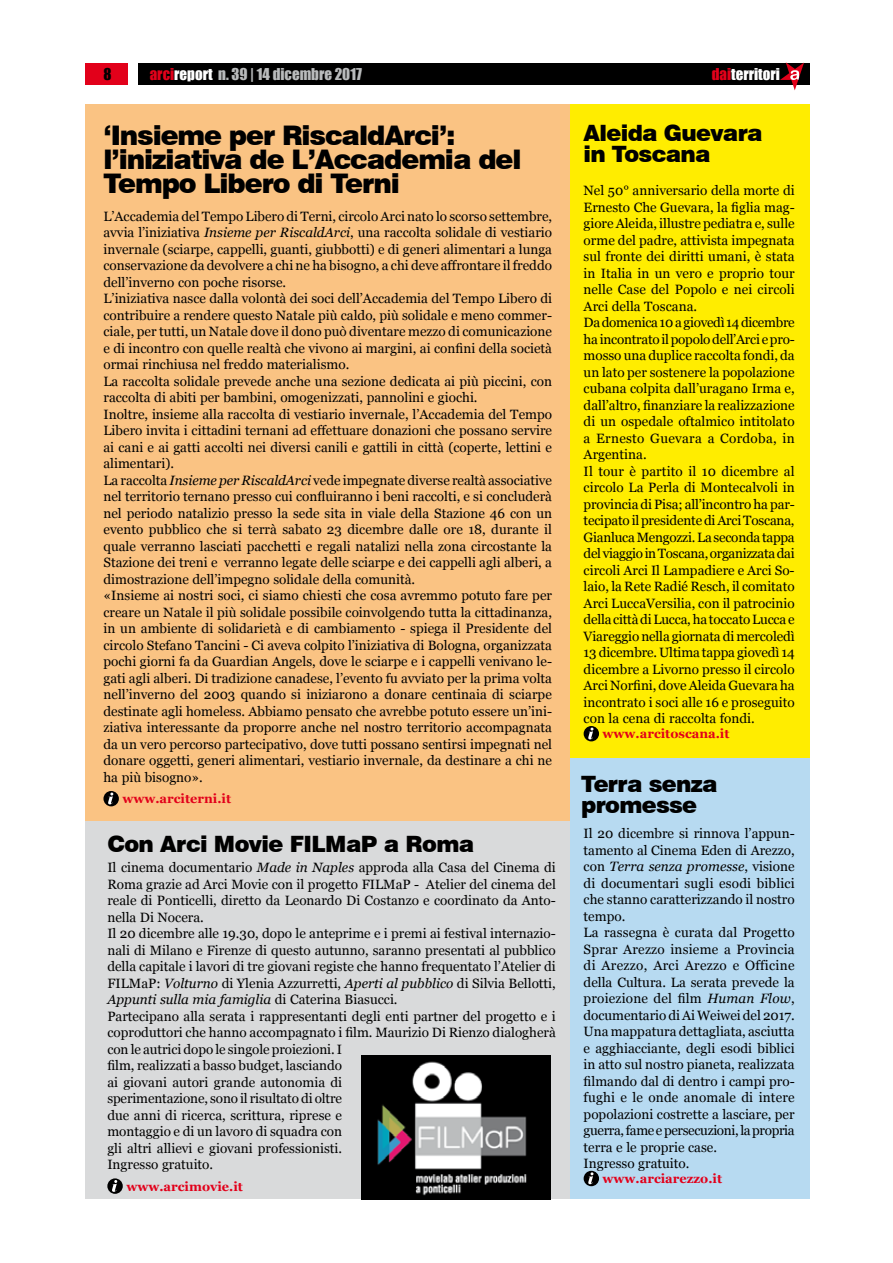
<style>
.page{position:relative;width:893px;height:1263px;background:#fff}
.page>*{position:absolute;margin:0;border:0;box-sizing:border-box;transform-origin:0 0}
.t1{font:900 27px/24px "Swiss 721 BT";letter-spacing:-.04em;color:#000}
.t2{font:900 22.5px/21px "Swiss 721 BT";letter-spacing:-.03em;color:#000}
.t3{font:15px "Impact";color:#b9bbbc}
.t4{font:15px "Impact";color:#fff}
.t5{font:15px "Impact";color:#000}
.t6{font:13.5px/16.5px "Georgia";color:#000}
.t7{font:700 12.75px "Georgia";color:#e2001a}
.s1{color:#e2001a}
.s2{color:#fff}
.s3{font-style:italic}
</style>
<div class="page">
<div style="left:85px;top:64px;width:43px;height:21px;background:#e2001a"></div>
<div style="left:138px;top:64px;width:672px;height:21px;background:#000"></div>
<svg style="left:780px;top:62px;width:24px;height:28px"></svg>
<div style="left:85px;top:820px;width:485px;height:379px;background:#d9dadb"></div>
<div style="left:85px;top:104px;width:485px;height:716px;background:#fac383"></div>
<div style="left:570px;top:104px;width:240px;height:653px;background:#ffed00"></div>
<div style="left:570px;top:758px;width:240px;height:441px;background:#b7daf1"></div>
<svg style="left:103px;top:791px;width:16px;height:15px"></svg>
<svg style="left:108px;top:792px;width:5px;height:12px"></svg>
<div style="left:584px;top:726px;width:15px;height:15px;background:#000;border-radius:50%"></div>
<svg style="left:588px;top:727px;width:5px;height:12px"></svg>
<div style="left:584px;top:1171px;width:15px;height:15px;background:#000;border-radius:50%"></div>
<svg style="left:588px;top:1172px;width:5px;height:12px"></svg>
<svg style="left:107px;top:1178px;width:16px;height:16px"></svg>
<svg style="left:112px;top:1180px;width:5px;height:12px"></svg>
<img style="left:362px;top:1055px;width:189px;height:144px">
<p class="t5" style="left:103px;top:62px;width:10px">8</p>
<p class="t3" style="left:150px;top:62px;width:214px"><span class="s1">arci</span><span class="s2">report</span> n. 39 | 14 dicembre 2017</p>
<p class="t4" style="left:712px;top:62px;width:70px"><span class="s1">dai</span>territori</p>
<h1 class="t1" style="left:103px;top:123px;width:420px">‘Insieme per RiscaldArci’: l’iniziativa de L’Accademia del<br>Tempo Libero di Terni</h1>
<h2 class="t2" style="left:584px;top:123px;width:181px">Aleida Guevara in Toscana</h2>
<p class="t6" style="left:584px;top:183px;width:213px">Nel 50° anniversario della morte di Ernesto Che Guevara, la figlia mag&shy;giore Aleida, illustre pediatra e, sulle orme del padre, attivista impegnata sul fronte dei diritti umani, è stata in Italia in un vero e proprio tour nelle Case del Popolo e nei circoli Arci della Toscana.<br>Da domenica 10 a giovedì 14 dicembre ha incontrato il popolo dell’Arci e pro&shy;mosso una duplice raccolta fondi, da un lato per sostenere la popolazione cubana colpita dall’uragano Irma e, dall’altro, finanziare la realizzazione di un ospedale oftalmico intitolato a Ernesto Guevara a Cordoba, in Argentina.<br>Il tour è partito il 10 dicembre al circolo La Perla di Montecalvoli in provincia di Pisa; all’incontro ha par&shy;tecipato il presidente di Arci Toscana, Gianluca Mengozzi. La seconda tappa del viaggio in Toscana, organizzata dai circoli Arci Il Lampadiere e Arci So&shy;laio, la Rete Radié Resch, il comitato Arci LuccaVersilia, con il patrocinio della città di Lucca, ha toccato Lucca e Viareggio nella giornata di mercoledì 13 dicembre. Ultima tappa giovedì 14 dicembre a Livorno presso il circolo Arci Norfini, dove Aleida Guevara ha incontrato i soci alle 16 e proseguito con la cena di raccolta fondi.</p>
<p class="t7" style="left:603px;top:726px;width:128px">www.arcitoscana.it</p>
<p class="t6" style="left:103px;top:208px;width:450px">L’Accademia del Tempo Libero di Terni, circolo Arci nato lo scorso settembre, avvia l’iniziativa <span class="s3">Insieme per RiscaldArci</span>, una raccolta solidale di vestiario invernale (sciarpe, cappelli, guanti, giubbotti) e di generi alimentari a lunga conservazione da devolvere a chi ne ha bisogno, a chi deve affrontare il freddo dell’inverno con poche risorse.<br>L’iniziativa nasce dalla volontà dei soci dell’Accademia del Tempo Libero di contribuire a rendere questo Natale più caldo, più solidale e meno commer&shy;ciale, per tutti, un Natale dove il dono può diventare mezzo di comunicazione e di incontro con quelle realtà che vivono ai margini, ai confini della società ormai rinchiusa nel freddo materialismo.<br>La raccolta solidale prevede anche una sezione dedicata ai più piccini, con raccolta di abiti per bambini, omogenizzati, pannolini e giochi.<br>Inoltre, insieme alla raccolta di vestiario invernale, l’Accademia del Tempo Libero invita i cittadini ternani ad effettuare donazioni che possano servire ai cani e ai gatti accolti nei diversi canili e gattili in città (coperte, lettini e alimentari).<br>La raccolta <span class="s3">Insieme per RiscaldArci</span> vede impegnate diverse realtà associative nel territorio ternano presso cui confluiranno i beni raccolti, e si concluderà nel periodo natalizio presso la sede sita in viale della Stazione 46 con un evento pubblico che si terrà sabato 23 dicembre dalle ore 18, durante il quale verranno lasciati pacchetti e regali natalizi nella zona circostante la Stazione dei treni e verranno legate delle sciarpe e dei cappelli agli alberi, a dimostrazione dell’impegno solidale della comunità.<br>«Insieme ai nostri soci, ci siamo chiesti che cosa avremmo potuto fare per creare un Natale il più solidale possibile coinvolgendo tutta la cittadinanza, in un ambiente di solidarietà e di cambiamento - spiega il Presidente del circolo Stefano Tancini - Ci aveva colpito l’iniziativa di Bologna, organizzata pochi giorni fa da Guardian Angels, dove le sciarpe e i cappelli venivano le&shy;gati agli alberi. Di tradizione canadese, l’evento fu avviato per la prima volta nell’inverno del 2003 quando si iniziarono a donare centinaia di sciarpe destinate agli homeless. Abbiamo pensato che avrebbe potuto essere un’ini&shy;ziativa interessante da proporre anche nel nostro territorio accompagnata da un vero percorso partecipativo, dove tutti possano sentirsi impegnati nel donare oggetti, generi alimentari, vestiario invernale, da destinare a chi ne ha più bisogno».</p>
<p class="t7" style="left:122px;top:791px;width:110px">www.arciterni.it</p>
<h2 class="t2" style="left:581px;top:773px;width:138px">Terra senza promesse</h2>
<h2 class="t2" style="left:107px;top:833px;width:369px">Con Arci Movie FILMaP a Roma</h2>
<p class="t6" style="left:107px;top:859px;width:450px">Il cinema documentario <span class="s3">Made in Naples</span> approda alla Casa del Cinema di Roma grazie ad Arci Movie con il progetto FILMaP - Atelier del cinema del reale di Ponticelli, diretto da Leonardo Di Costanzo e coordinato da Anto&shy;nella Di Nocera.<br>Il 20 dicembre alle 19.30, dopo le anteprime e i premi ai festival internazio&shy;nali di Milano e Firenze di questo autunno, saranno presentati al pubblico della capitale i lavori di tre giovani registe che hanno frequentato l’Atelier di FILMaP: <span class="s3">Volturno</span> di Ylenia Azzurretti, <span class="s3">Aperti al pubblico</span> di Silvia Bellotti, <span class="s3">Appunti sulla mia famiglia</span> di Caterina Biasucci.<br>Partecipano alla serata i rappresentanti degli enti partner del progetto e i coproduttori che hanno accompagnato i film. Maurizio Di Rienzo dialogherà con le autrici dopo le singole proiezioni. I<br>film, realizzati a basso budget, lasciando<br>ai giovani autori grande autonomia di<br>sperimentazione, sono il risultato di oltre<br>due anni di ricerca, scrittura, riprese e<br>montaggio e di un lavoro di squadra con<br>gli altri allievi e giovani professionisti.<br>Ingresso gratuito.</p>
<p class="t7" style="left:126px;top:1178px;width:118px">www.arcimovie.it</p>
<p class="t6" style="left:584px;top:825px;width:213px">Il 20 dicembre si rinnova l’appun&shy;tamento al Cinema Eden di Arezzo, con <span class="s3">Terra senza promesse</span>, visione di documentari sugli esodi biblici che stanno caratterizzando il nostro tempo.<br>La rassegna è curata dal Progetto<br>Sprar Arezzo insieme a Provincia di Arezzo, Arci Arezzo e Officine della Cultura. La serata prevede la proiezione del film <span class="s3">Human Flow</span>, documentario di Ai Weiwei del 2017.<br>Una mappatura dettagliata, asciutta e agghiacciante, degli esodi biblici in atto sul nostro pianeta, realizzata filmando dal di dentro i campi pro&shy;fughi e le onde anomale di intere popolazioni costrette a lasciare, per guerra, fame e persecuzioni, la propria terra e le proprie case.<br>Ingresso gratuito.</p>
<p class="t7" style="left:603px;top:1170px;width:121px">www.arciarezzo.it</p>
</div>
